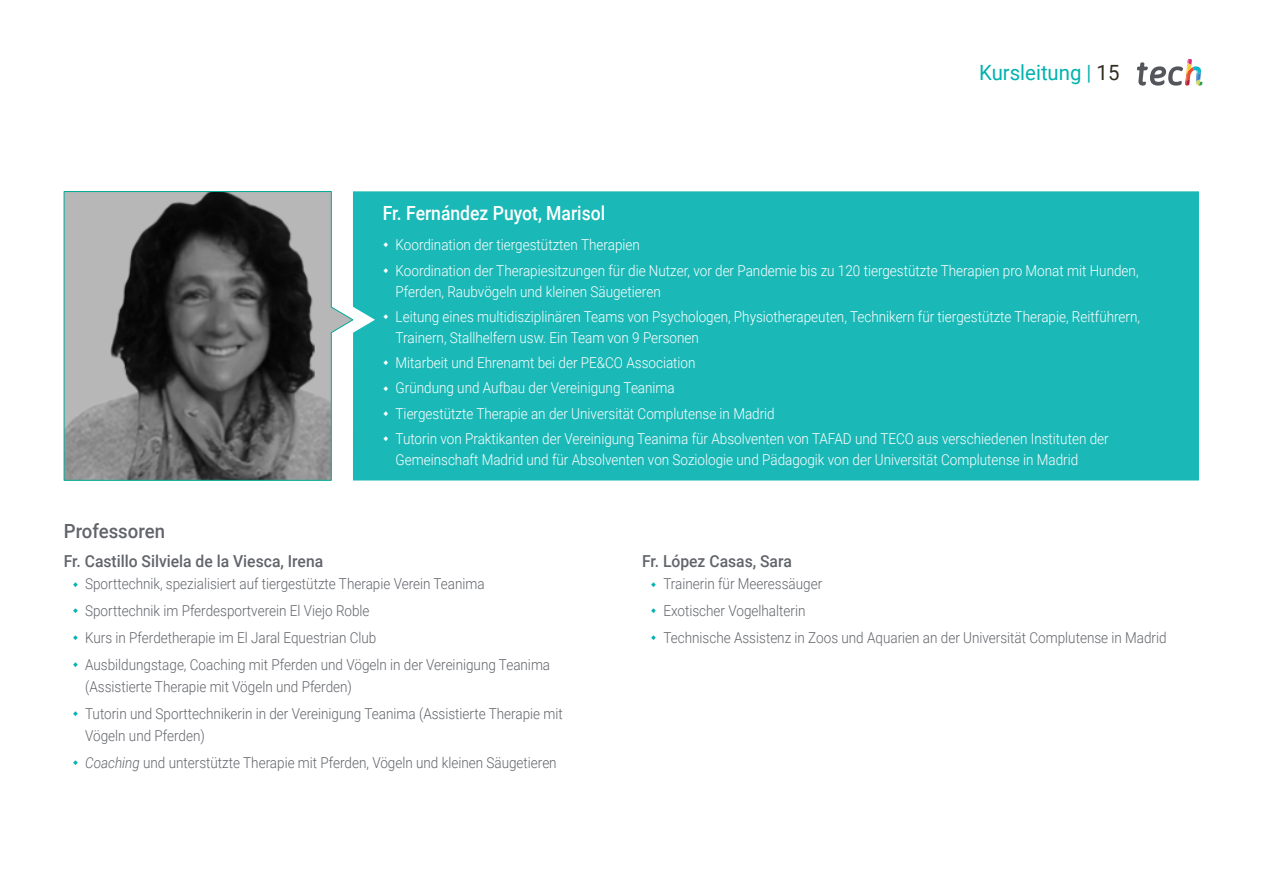
<style>
.page{position:relative;width:1263px;height:893px;background:#fff}
.page>*{position:absolute;margin:0;border:0;box-sizing:border-box;transform-origin:0 0}
.t1{font:21px "Roboto";color:#00b2af}
.t2{font:500 19.5px "Roboto";color:#fff;scale:.9 1}
.t3{font:500 19.5px "Roboto";color:#61646a;scale:.95 1}
.t4{font:500 16.5px "Roboto";color:#61646a;scale:.95 1}
.t5{font:300 15px/25.2px "Roboto";color:#fff;scale:.9 1}
.t6{font:300 15px/26.7px "Roboto";color:#61646a;scale:.9 1}
.s1{color:#09b2af}
.s2{color:#312e20}
.s3{font-style:italic}
</style>
<div class="page">
<svg style="left:1137px;top:59px;width:65px;height:27px"></svg>
<div style="left:354px;top:191px;width:845px;height:289px;background:#1ab9b7"></div>
<svg style="left:64px;top:191px;width:290px;height:290px;background:#727575"></svg>
<svg style="left:384px;top:243px;width:4px;height:5px"></svg>
<svg style="left:384px;top:268px;width:4px;height:5px"></svg>
<svg style="left:384px;top:314px;width:4px;height:5px"></svg>
<svg style="left:384px;top:360px;width:4px;height:5px"></svg>
<svg style="left:384px;top:386px;width:4px;height:5px"></svg>
<svg style="left:384px;top:411px;width:4px;height:5px"></svg>
<svg style="left:384px;top:436px;width:4px;height:5px"></svg>
<h1 class="t1" style="left:979px;top:57px;width:142px">Kursleitung <span class="s1">|</span> <span class="s2">15</span></h1>
<h2 class="t3" style="left:64px;top:517px;width:108px">Professoren</h2>
<h2 class="t2" style="left:383px;top:199px;width:249px">Fr. Fernández Puyot, Marisol</h2>
<p class="t5" style="left:396px;top:232px;width:827px">Koordination der tiergestützten Therapien<br>Koordination der Therapiesitzungen für die Nutzer, vor der Pandemie bis zu 120 tiergestützte Therapien pro Monat mit Hunden,</p>
<p class="t5" style="left:396px;top:278px;width:829px">Pferden, Raubvögeln und kleinen Säugetieren<br>Leitung eines multidisziplinären Teams von Psychologen, Physiotherapeuten, Technikern für tiergestützte Therapie, Reitführern,</p>
<p class="t5" style="left:396px;top:324px;width:794px">Trainern, Stallhelfern usw. Ein Team von 9 Personen<br>Mitarbeit und Ehrenamt bei der PE&amp;CO Association<br>Gründung und Aufbau der Vereinigung Teanima<br>Tiergestützte Therapie an der Universität Complutense in Madrid<br>Tutorin von Praktikanten der Vereinigung Teanima für Absolventen von TAFAD und TECO aus verschiedenen Instituten der</p>
<p class="t5" style="left:396px;top:446px;width:760px">Gemeinschaft Madrid und für Absolventen von Soziologie und Pädagogik von der Universität Complutense in Madrid</p>
<p class="t4" style="left:64px;top:550px;width:274px">Fr. Castillo Silviela de la Viesca, Irena</p>
<p class="t6" style="left:85px;top:570px;width:518px">Sporttechnik, spezialisiert auf tiergestützte Therapie Verein Teanima Sporttechnik im Pferdesportverein El Viejo Roble<br>Kurs in Pferdetherapie im El Jaral Equestrian Club<br>Ausbildungstage, Coaching mit Pferden und Vögeln in der Vereinigung Teanima</p>
<p class="t6" style="left:85px;top:673px;width:532px">(Assistierte Therapie mit Vögeln und Pferden)<br>Tutorin und Sporttechnikerin in der Vereinigung Teanima (Assistierte Therapie mit</p>
<p class="t6" style="left:85px;top:722px;width:525px">Vögeln und Pferden)<br><span class="s3">Coaching</span> und unterstützte Therapie mit Pferden, Vögeln und kleinen Säugetieren</p>
<p class="t4" style="left:642px;top:550px;width:159px">Fr. López Casas, Sara</p>
<p class="t6" style="left:663px;top:570px;width:561px">Trainerin für Meeressäuger<br>Exotischer Vogelhalterin<br>Technische Assistenz in Zoos und Aquarien an der Universität Complutense in Madrid</p>
</div>
